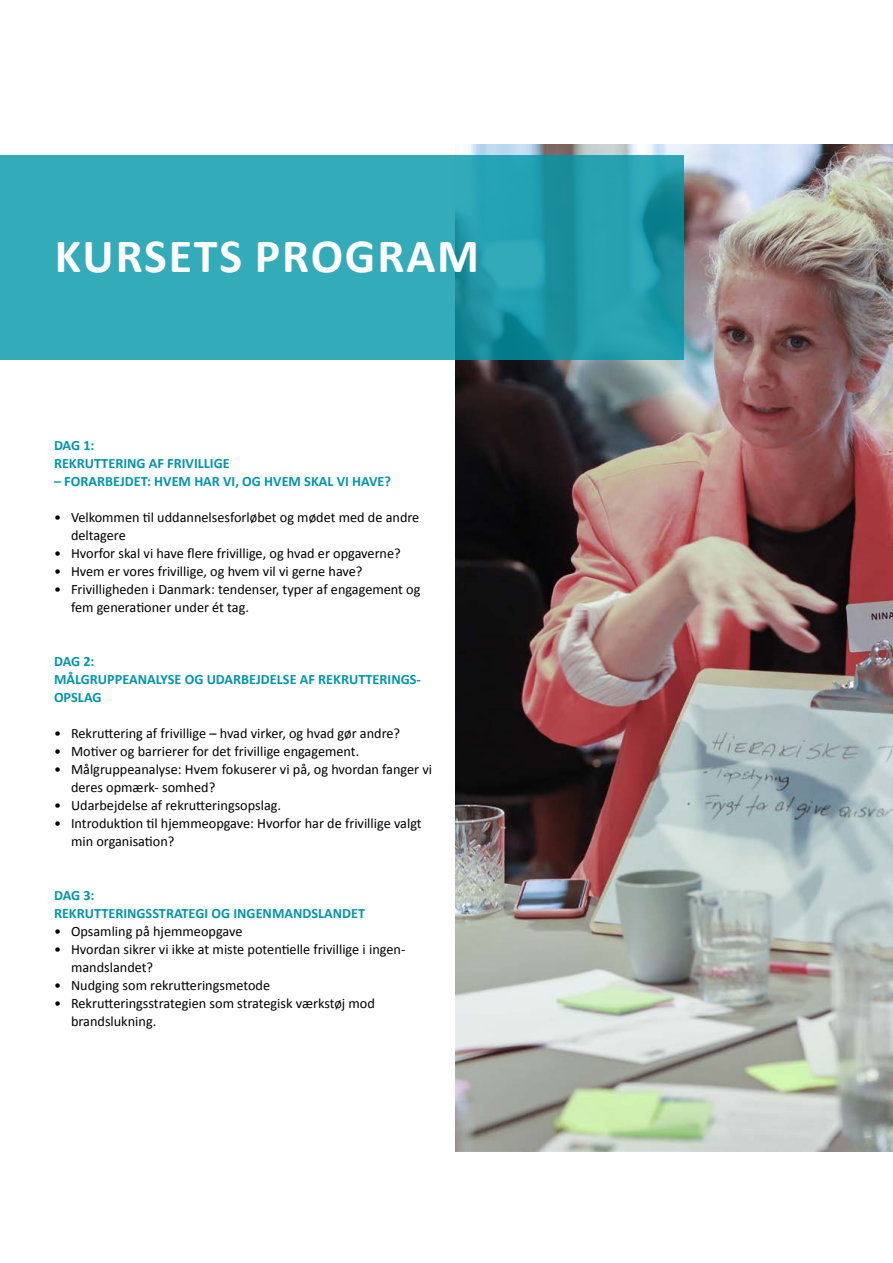
<style>
.page{position:relative;width:893px;height:1263px;background:#fff}
.page>*{position:absolute;margin:0;border:0;box-sizing:border-box;transform-origin:0 0}
.t1{font:700 48px "Calibri";letter-spacing:.04em;color:#fff}
.t2{font:14.25px/18px "Calibri";color:#000}
.t3{font:700 14.25px/18px "Calibri";color:#0096a8}
</style>
<div class="page">
<img style="left:455px;top:145px;width:438px;height:1006px">
<svg style="left:0;top:155px;width:684px;height:204px;background:#2ca5b3"></svg>
<h1 class="t1" style="left:55px;top:222px;width:426px">KURSETS PROGRAM</h1>
<p class="t3" style="left:54px;top:436px;width:177px">DAG 1:<br>REKRUTTERING AF FRIVILLIGE</p>
<p class="t3" style="left:54px;top:472px;width:339px">– FORARBEJDET: HVEM HAR VI, OG HVEM SKAL VI HAVE?</p>
<p class="t2" style="left:71px;top:508px;width:350px;text-indent:-17px">• Velkommen til uddannelsesforløbet og mødet med de andre deltagere</p>
<p class="t2" style="left:54px;top:544px;width:348px">• Hvorfor skal vi have flere frivillige, og hvad er opgaverne?</p>
<p class="t2" style="left:54px;top:562px;width:310px">• Hvem er vores frivillige, og hvem vil vi gerne have?</p>
<p class="t2" style="left:71px;top:580px;width:351px;text-indent:-17px">• Frivilligheden i Danmark: tendenser, typer af engagement og fem generationer under ét tag.</p>
<p class="t3" style="left:54px;top:652px;width:368px">DAG 2:<br>MÅLGRUPPEANALYSE OG UDARBEJDELSE AF REKRUTTERINGS-<br>OPSLAG</p>
<p class="t2" style="left:54px;top:724px;width:348px">• Rekruttering af frivillige – hvad virker, og hvad gør andre?</p>
<p class="t2" style="left:54px;top:742px;width:307px">• Motiver og barrierer for det frivillige engagement.</p>
<p class="t2" style="left:71px;top:760px;width:363px;text-indent:-17px">• Målgruppeanalyse: Hvem fokuserer vi på, og hvordan fanger vi deres opmærk- somhed?</p>
<p class="t2" style="left:54px;top:796px;width:229px">• Udarbejdelse af rekrutteringsopslag.</p>
<p class="t2" style="left:71px;top:814px;width:352px;text-indent:-17px">• Introduktion til hjemmeopgave: Hvorfor har de frivillige valgt min organisation?</p>
<p class="t3" style="left:54px;top:886px;width:313px">DAG 3:<br>REKRUTTERINGSSTRATEGI OG INGENMANDSLANDET</p>
<p class="t2" style="left:54px;top:922px;width:190px">• Opsamling på hjemmeopgave</p>
<p class="t2" style="left:71px;top:940px;width:336px;text-indent:-17px">• Hvordan sikrer vi ikke at miste potentielle frivillige i ingen&shy;mandslandet?</p>
<p class="t2" style="left:54px;top:976px;width:218px">• Nudging som rekrutteringsmetode</p>
<p class="t2" style="left:71px;top:994px;width:305px;text-indent:-17px">• Rekrutteringsstrategien som strategisk værkstøj mod brandslukning.</p>
</div>
